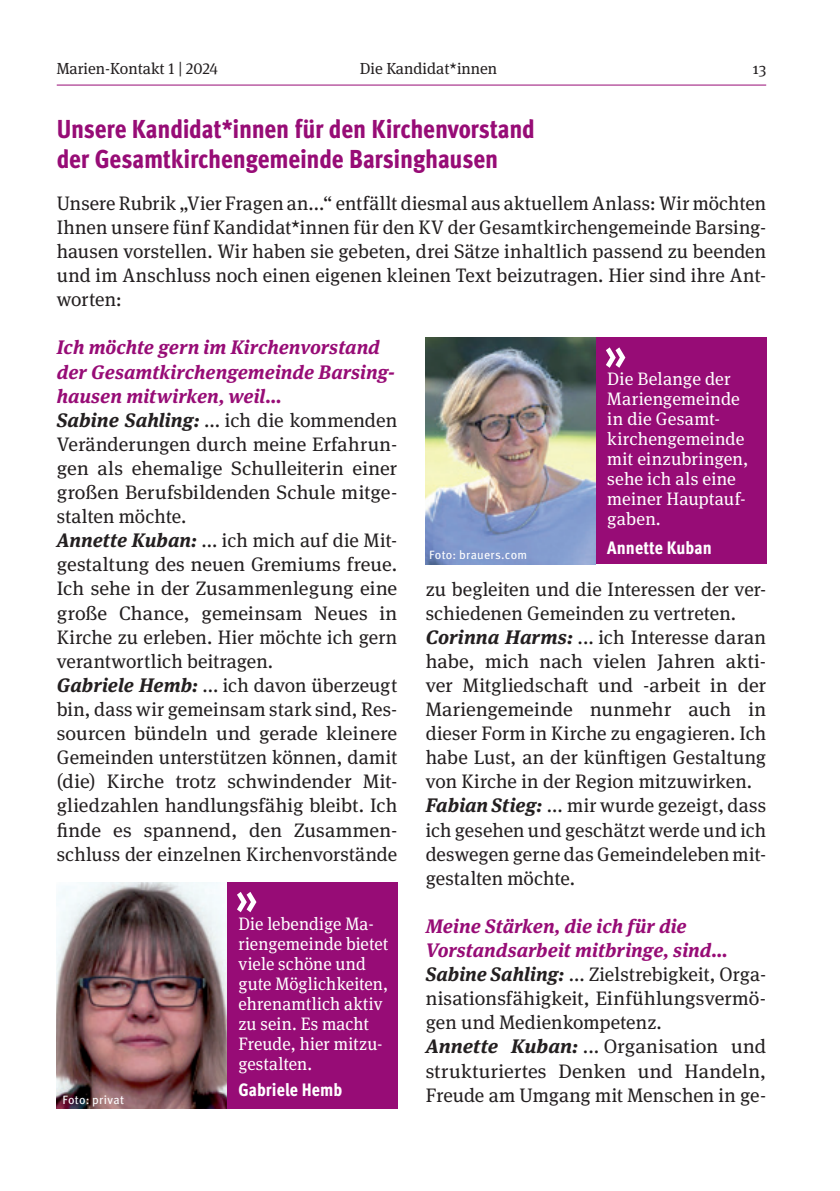
<style>
.page{position:relative;width:840px;height:1191px;background:#fff}
.page>*{position:absolute;margin:0;border:0;box-sizing:border-box;transform-origin:0 0}
.t1{font:800 condensed 26px/30px "Meta Pro";letter-spacing:-.01em;color:#970c76}
.t2{font:19.6px/24px "Meta Serif Pro";letter-spacing:.005em;color:#231f20}
.t3{font:18px/20px "Meta Serif Pro";letter-spacing:.01em;color:#fff;scale:.96 1}
.t4{font:18px/20px "Meta Serif Pro";letter-spacing:.01em;color:#fff}
.t5{font:800 condensed 18px "Meta Pro";letter-spacing:.005em;color:#fff}
.t6{font:16px "Meta Serif Pro";color:#231f20}
.t7{font:12px "Meta Pro";letter-spacing:.025em;color:#fff}
.s1{font-weight:700;font-style:italic;color:#970c76}
.s2{font-weight:700;font-style:italic}
</style>
<div class="page">
<hr style="left:57px;top:85px;width:708px;height:1px;background:#970c76">
<div style="left:558px;top:337px;width:207px;height:227px;background:#970c76"></div>
<img style="left:425px;top:338px;width:170px;height:226px">
<svg style="left:606px;top:347px;width:19px;height:21px"></svg>
<div style="left:190px;top:882px;width:207px;height:226px;background:#970c76"></div>
<img style="left:57px;top:882px;width:170px;height:226px">
<svg style="left:237px;top:892px;width:19px;height:20px"></svg>
<p class="t6" style="left:57px;top:57px;width:163px">Marien-Kontakt 1 | 2024</p>
<p class="t6" style="left:359px;top:57px;width:139px">Die Kandidat*innen</p>
<p class="t6" style="left:752px;top:57px;width:15px">13</p>
<h1 class="t1" style="left:57px;top:112px;width:479px">Unsere Kandidat*innen für den Kirchenvorstand der Gesamtkirchengemeinde Barsinghausen</h1>
<p class="t2" style="left:57px;top:190px;width:710px;text-align:justify">Unsere Rubrik „Vier Fragen an...“ entfällt diesmal aus aktuellem Anlass: Wir möchten Ihnen unsere fünf Kandidat*innen für den KV der Gesamtkirchengemeinde Barsing&shy;hausen vorstellen. Wir haben sie gebeten, drei Sätze inhaltlich passend zu beenden und im Anschluss noch einen eigenen kleinen Text beizutragen. Hier sind ihre Ant&shy;worten:</p>
<p class="t2" style="left:57px;top:335px;width:342px"><span class="s1">Ich möchte gern im Kirchenvorstand der Gesamtkirchengemeinde Barsing&shy;hausen mitwirken, weil…<br></span><span class="s2">Sabine Sahling:</span> ... ich die kommenden Veränderungen durch meine Erfahrun&shy;gen als ehemalige Schulleiterin einer großen Berufsbildenden Schule mitge&shy;stalten möchte.<br><span class="s2">Annette Kuban:</span> ... ich mich auf die Mit&shy;gestaltung des neuen Gremiums freue.<br>Ich sehe in der Zusammenlegung eine große Chance, gemeinsam Neues in Kirche zu erleben. Hier möchte ich gern verantwortlich beitragen.<br><span class="s2">Gabriele Hemb:</span> ... ich davon überzeugt bin, dass wir gemeinsam stark sind, Res&shy;sourcen bündeln und gerade kleinere Gemeinden unterstützen können, damit (die) Kirche trotz schwindender Mit&shy;gliedzahlen handlungsfähig bleibt. Ich finde es spannend, den Zusammen&shy;schluss der einzelnen Kirchenvorstände</p>
<p class="t7" style="left:62px;top:1090px;width:63px">Foto: privat</p>
<p class="t3" style="left:238px;top:912px;width:158px">Die lebendige Ma&shy;riengemeinde bietet viele schöne und gute Möglichkeiten, ehrenamtlich aktiv zu sein. Es macht<br>Freude, hier mitzu&shy;gestalten.</p>
<p class="t5" style="left:238px;top:1075px;width:105px">Gabriele Hemb</p>
<p class="t7" style="left:429px;top:545px;width:99px">Foto: brauers.com</p>
<p class="t4" style="left:607px;top:368px;width:143px">Die Belange der<br>Mariengemeinde in die Gesamt&shy;kirchengemeinde mit einzubringen, sehe ich als eine meiner Hauptauf&shy;gaben.</p>
<p class="t5" style="left:607px;top:533px;width:106px">Annette Kuban</p>
<p class="t2" style="left:425px;top:575px;width:342px">zu begleiten und die Interessen der ver&shy;schiedenen Gemeinden zu vertreten.<br><span class="s2">Corinna Harms:</span> ... ich Interesse daran habe, mich nach vielen Jahren akti&shy;ver Mitgliedschaft und -arbeit in der Mariengemeinde nunmehr auch in dieser Form in Kirche zu engagieren. Ich habe Lust, an der künftigen Gestaltung von Kirche in der Region mitzuwirken.<br><span class="s2">Fabian Stieg:</span> ... mir wurde gezeigt, dass ich gesehen und geschätzt werde und ich deswegen gerne das Gemeindeleben mit&shy;gestalten möchte.</p>
<p class="t2" style="left:425px;top:913px;width:342px"><span class="s1">Meine Stärken, die ich für die Vorstandsarbeit mitbringe, sind… </span><span class="s2">Sabine Sahling:</span> ... Zielstrebigkeit, Orga&shy;nisationsfähigkeit, Einfühlungsvermö&shy;gen und Medienkompetenz.<br><span class="s2">Annette Kuban:</span> ... Organisation und strukturiertes Denken und Handeln, Freude am Umgang mit Menschen in ge-</p>
</div>
